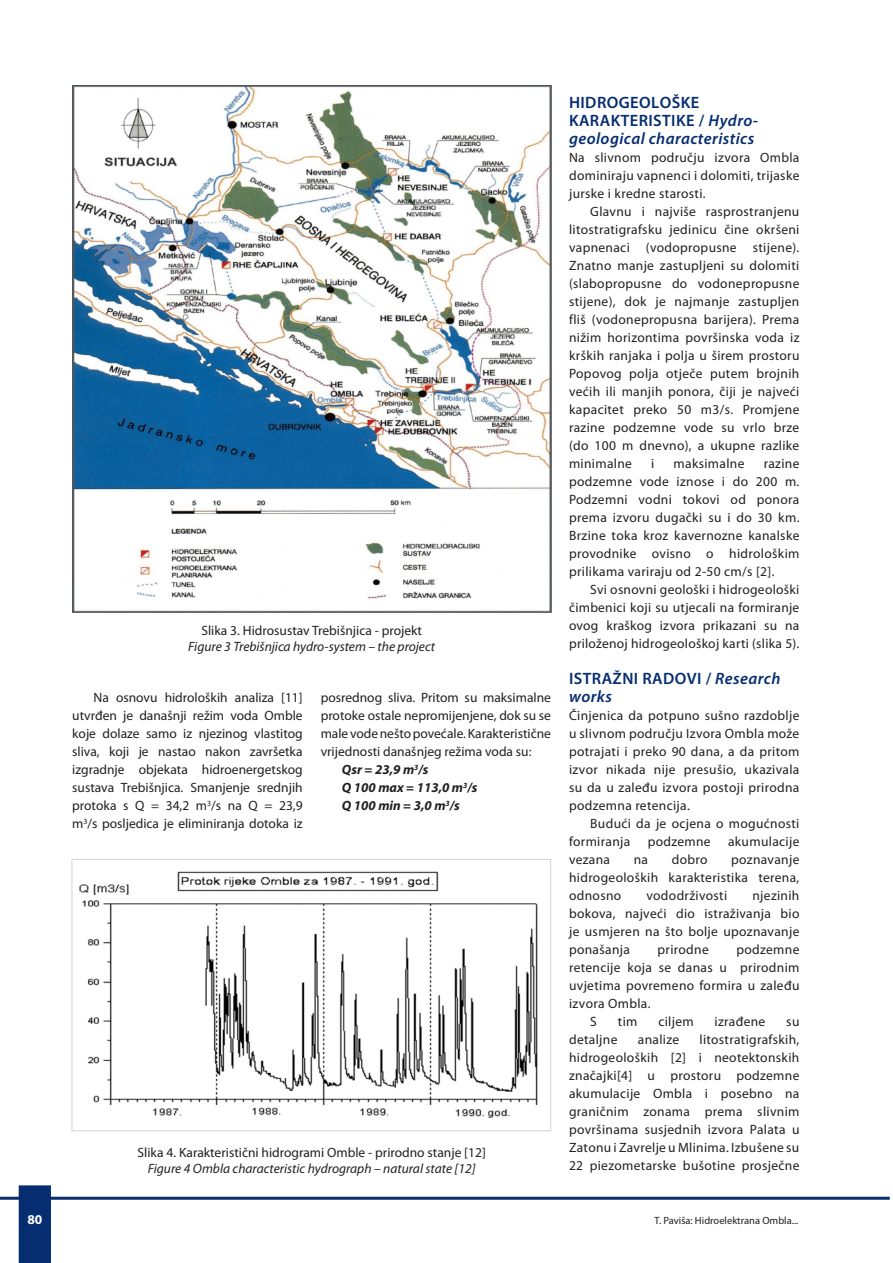
<style>
.page{position:relative;width:893px;height:1263px;background:#fff}
.page>*{position:absolute;margin:0;border:0;box-sizing:border-box;transform-origin:0 0}
.naslov_tekst{font:italic 600 16.5px/18px "Myriad Pro";letter-spacing:.025em;color:#052d6f}
.naslov_tekst-2{font:600 16.5px/18px "Myriad Pro";letter-spacing:.025em;color:#052d6f}
.tekst{font:13.5px/18px "Myriad Pro";letter-spacing:.025em;color:#231f20;text-align:justify}
.tekst-2{font:italic 13.5px "Myriad Pro";color:#231f20}
.tekst-3{font:13.5px "Myriad Pro";color:#231f20}
.tekst-4{font:italic 700 13.5px "Myriad Pro";color:#231f20}
.t1{font:700 13.5px "Myriad Pro";color:#fff}
.t2{font:10.5px "Myriad Pro";color:#231f20}
.s1{font-style:normal}
.s2{font-style:italic}
</style>
<div class="page">
<hr style="left:0;top:1197px;width:890px;height:3px;background:#052d6f">
<div style="left:19px;top:1185px;width:32px;height:78px;background:#052d6f"></div>
<img style="left:72px;top:85px;width:479px;height:527px">
<img style="left:79px;top:871px;width:459px;height:247px">
<div style="left:72px;top:859px;width:479px;height:272px;border:1px solid #d1d2d4"></div>
<p class="tekst-3" style="left:201px;top:622px;width:222px">Slika 3. Hidrosustav Trebišnjica - projekt</p>
<p class="tekst-2" style="left:188px;top:638px;width:248px">Figure 3 Trebišnjica hydro-system – the project</p>
<p class="tekst" style="left:72px;top:688px;width:232px;text-indent:21px">Na osnovu hidroloških analiza [11] utvrđen je današnji režim voda Omble koje dolaze samo iz njezinog vlastitog sliva, koji je nastao nakon završetka izgradnje objekata hidroenergetskog sustava Trebišnjica. Smanjenje srednjih protoka s Q = 34,2 m<sup>3</sup>/s na Q = 23,9 m<sup>3</sup>/s posljedica je eliminiranja dotoka iz</p>
<p class="tekst" style="left:321px;top:688px;width:232px">posrednog sliva. Pritom su maksimalne protoke ostale nepromijenjene, dok su se male vode nešto povećale. Karakteristične vrijednosti današnjeg režima voda su:</p>
<p class="tekst-4" style="left:342px;top:761px;width:88px">Qsr = 23,9 m<sup>3</sup>/s</p>
<p class="tekst-4" style="left:342px;top:779px;width:137px">Q 100 max = 113,0 m<sup>3</sup>/s</p>
<p class="tekst-4" style="left:342px;top:797px;width:119px">Q 100 min = 3,0 m<sup>3</sup>/s</p>
<p class="tekst-3" style="left:137px;top:1144px;width:350px">Slika 4. Karakteristični hidrogrami Omble - prirodno stanje [12]</p>
<p class="tekst-2" style="left:148px;top:1160px;width:329px">Figure 4 Ombla characteristic hydrograph – natural state [12]</p>
<p class="naslov_tekst" style="left:569px;top:93px;width:190px"><span class="s1">HIDROGEOLOŠKE<br>KARAKTERISTIKE /</span> Hydro&shy;geological characteristics</p>
<p class="tekst" style="left:569px;top:148px;width:232px">Na slivnom području izvora Ombla dominiraju vapnenci i dolomiti, trijaske jurske i kredne starosti.</p>
<p class="tekst" style="left:569px;top:202px;width:232px;text-indent:21px">Glavnu i najviše rasprostranjenu litostratigrafsku jedinicu čine okršeni vapnenaci (vodopropusne stijene).<br>Znatno manje zastupljeni su dolomiti (slabopropusne do vodonepropusne stijene), dok je najmanje zastupljen fliš (vodonepropusna barijera). Prema nižim horizontima površinska voda iz krških ranjaka i polja u širem prostoru Popovog polja otječe putem brojnih većih ili manjih ponora, čiji je najveći kapacitet preko 50 m3/s. Promjene razine podzemne vode su vrlo brze (do 100 m dnevno), a ukupne razlike minimalne</p>
<p class="tekst" style="left:651px;top:454px;width:5px">i</p>
<p class="tekst" style="left:674px;top:454px;width:72px">maksimalne</p>
<p class="tekst" style="left:569px;top:454px;width:232px;text-indent:195px">razine podzemne vode iznose i do 200 m.<br>Podzemni vodni tokovi od ponora prema izvoru dugački su i do 30 km.<br>Brzine toka kroz kavernozne kanalske provodnike ovisno o hidrološkim prilikama variraju od 2-50 cm/s [2].</p>
<p class="tekst" style="left:569px;top:580px;width:232px;text-indent:21px">Svi osnovni geološki i hidrogeološki čimbenici koji su utjecali na formiranje ovog kraškog izvora prikazani su na priloženoj hidrogeološkoj karti (slika 5).</p>
<p class="naslov_tekst-2" style="left:569px;top:669px;width:213px">ISTRAŽNI RADOVI / <span class="s2">Research works</span></p>
<p class="tekst" style="left:569px;top:706px;width:232px">Činjenica da potpuno sušno razdoblje u slivnom području Izvora Ombla može potrajati i preko 90 dana, a da pritom izvor nikada nije presušio, ukazivala su da u zaleđu izvora postoji prirodna podzemna retencija.</p>
<p class="tekst" style="left:569px;top:814px;width:232px;text-indent:21px">Budući da je ocjena o mogućnosti formiranja</p>
<p class="tekst" style="left:648px;top:832px;width:65px">podzemne</p>
<p class="tekst" style="left:728px;top:832px;width:73px">akumulacije</p>
<p class="tekst" style="left:569px;top:850px;width:43px">vezana</p>
<p class="tekst" style="left:634px;top:850px;width:16px">na</p>
<p class="tekst" style="left:672px;top:850px;width:37px">dobro</p>
<p class="tekst" style="left:569px;top:850px;width:232px;text-indent:162px">poznavanje hidrogeoloških karakteristika terena, odnosno</p>
<p class="tekst" style="left:569px;top:886px;width:232px;text-indent:183px">njezinih bokova, najveći dio istraživanja bio je usmjeren na što bolje upoznavanje ponašanja</p>
<p class="tekst" style="left:646px;top:886px;width:82px">vododrživosti</p>
<p class="tekst" style="left:569px;top:940px;width:232px;text-indent:167px">podzemne retencije koja se danas u prirodnim uvjetima povremeno formira u zaleđu izvora Ombla.</p>
<p class="tekst" style="left:590px;top:1012px;width:8px">S</p>
<p class="tekst" style="left:618px;top:1012px;width:21px">tim</p>
<p class="tekst" style="left:658px;top:1012px;width:37px">ciljem</p>
<p class="tekst" style="left:715px;top:1012px;width:52px">izrađene</p>
<p class="tekst" style="left:786px;top:1012px;width:15px">su</p>
<p class="tekst" style="left:569px;top:1030px;width:50px">detaljne</p>
<p class="tekst" style="left:638px;top:1030px;width:43px">analize</p>
<p class="tekst" style="left:658px;top:940px;width:53px">prirodne</p>
<p class="tekst" style="left:569px;top:1030px;width:232px;text-indent:130px">litostratigrafskih, hidrogeoloških [2] i neotektonskih značajki[4] u prostoru podzemne akumulacije Ombla i posebno na graničnim zonama prema slivnim površinama susjednih izvora Palata u Zatonu i Zavrelje u Mlinima. Izbušene su 22 piezometarske bušotine prosječne</p>
<p class="t1" style="left:27px;top:1210px;width:16px">80</p>
<p class="t2" style="left:655px;top:1214px;width:145px">T. Paviša: Hidroelektrana Ombla...</p>
</div>
